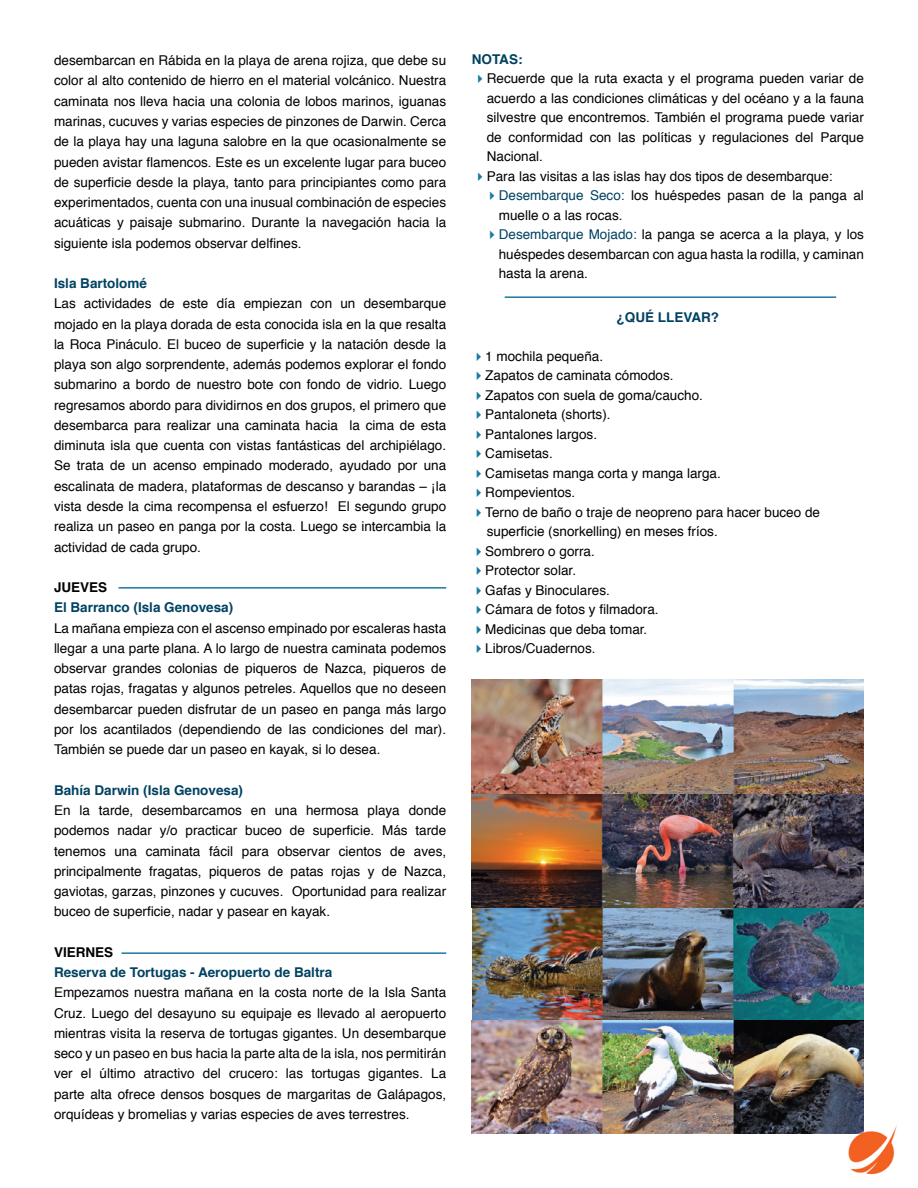
<style>
.page{position:relative;width:918px;height:1188px;background:#fff}
.page>*{position:absolute;margin:0;border:0;box-sizing:border-box;transform-origin:0 0}
.t1{font:13.5px/20.2px "Helvetica";color:#000;text-align:justify}
.t2{font:700 13.5px "Helvetica";color:#004262}
.t3{font:700 13.5px "Helvetica";color:#000}
.s1{color:#177a9f}
.s2{color:#004262}
</style>
<div class="page">
<hr style="left:118px;top:587px;width:328px;height:2px;background:#177a9f">
<hr style="left:122px;top:952px;width:324px;height:2px;background:#177a9f">
<hr style="left:505px;top:296px;width:331px;height:2px;background:#177a9f">
<img style="left:472px;top:680px;width:392px;height:454px">
<img style="left:846px;top:1122px;width:51px;height:53px">
<p class="t1" style="left:54px;top:51px;width:394px">desembarcan en Rábida en la playa de arena rojiza, que debe su color al alto contenido de hierro en el material volcánico. Nuestra caminata nos lleva hacia una colonia de lobos marinos, iguanas marinas, cucuves y varias especies de pinzones de Darwin. Cerca de la playa hay una laguna salobre en la que ocasionalmente se pueden avistar flamencos. Este es un excelente lugar para buceo de superficie desde la playa, tanto para principiantes como para experimentados, cuenta con una inusual combinación de especies acuáticas y paisaje submarino. Durante la navegación hacia la siguiente isla podemos observar delfines.</p>
<p class="t2" style="left:54px;top:272px;width:95px">Isla Bartolomé</p>
<p class="t1" style="left:54px;top:294px;width:394px">Las actividades de este día empiezan con un desembarque mojado en la playa dorada de esta conocida isla en la que resalta la Roca Pináculo. El buceo de superficie y la natación desde la playa son algo sorprendente, además podemos explorar el fondo submarino a bordo de nuestro bote con fondo de vidrio. Luego regresamos abordo para dividirnos en dos grupos, el primero que desembarca para realizar una caminata hacia la cima de esta diminuta isla que cuenta con vistas fantásticas del archipiélago.<br>Se trata de un acenso empinado moderado, ayudado por una escalinata de madera, plataformas de descanso y barandas – ¡la vista desde la cima recompensa el esfuerzo! El segundo grupo realiza un paseo en panga por la costa. Luego se intercambia la actividad de cada grupo.</p>
<p class="t3" style="left:54px;top:576px;width:55px">JUEVES</p>
<p class="t2" style="left:54px;top:597px;width:181px">El Barranco (Isla Genovesa)</p>
<p class="t1" style="left:54px;top:618px;width:394px">La mañana empieza con el ascenso empinado por escaleras hasta llegar a una parte plana. A lo largo de nuestra caminata podemos observar grandes colonias de piqueros de Nazca, piqueros de patas rojas, fragatas y algunos petreles. Aquellos que no deseen desembarcar pueden disfrutar de un paseo en panga más largo por los acantilados (dependiendo de las condiciones del mar).<br>También se puede dar un paseo en kayak, si lo desea.</p>
<p class="t2" style="left:54px;top:779px;width:191px">Bahía Darwin (Isla Genovesa)</p>
<p class="t1" style="left:54px;top:801px;width:394px">En la tarde, desembarcamos en una hermosa playa donde podemos nadar y/o practicar buceo de superficie. Más tarde tenemos una caminata fácil para observar cientos de aves, principalmente fragatas, piqueros de patas rojas y de Nazca, gaviotas, garzas, pinzones y cucuves. Oportunidad para realizar buceo de superficie, nadar y pasear en kayak.</p>
<p class="t3" style="left:54px;top:941px;width:61px">VIERNES</p>
<p class="t2" style="left:54px;top:961px;width:280px">Reserva de Tortugas - Aeropuerto de Baltra</p>
<p class="t1" style="left:54px;top:983px;width:394px">Empezamos nuestra mañana en la costa norte de la Isla Santa Cruz. Luego del desayuno su equipaje es llevado al aeropuerto mientras visita la reserva de tortugas gigantes. Un desembarque seco y un paseo en bus hacia la parte alta de la isla, nos permitirán ver el último atractivo del crucero: las tortugas gigantes. La parte alta ofrece densos bosques de margaritas de Galápagos, orquídeas y bromelias y varias especies de aves terrestres.</p>
<p class="t2" style="left:472px;top:48px;width:52px">NOTAS:</p>
<p class="t1" style="left:487px;top:69px;width:379px;line-height:19.5px;text-indent:-14px"><span class="s1">✔</span>Recuerde que la ruta exacta y el programa pueden variar de acuerdo a las condiciones climáticas y del océano y a la fauna silvestre que encontremos. También el programa puede variar de conformidad con las políticas y regulaciones del Parque Nacional.</p>
<p class="t1" style="left:473px;top:166px;width:361px"><span class="s1">✔</span>Para las visitas a las islas hay dos tipos de desembarque:</p>
<p class="t1" style="left:499px;top:186px;width:367px;line-height:19.5px;text-indent:-14px"><span class="s1">✔</span><span class="s2">Desembarque Seco:</span> los huéspedes pasan de la panga al muelle o a las rocas.</p>
<p class="t1" style="left:499px;top:225px;width:367px;line-height:19.5px;text-indent:-14px"><span class="s1">✔</span><span class="s2">Desembarque Mojado:</span> la panga se acerca a la playa, y los huéspedes desembarcan con agua hasta la rodilla, y caminan hasta la arena.</p>
<p class="t2" style="left:617px;top:306px;width:104px">¿QUÉ LLEVAR?</p>
<p class="t1" style="left:472px;top:346px;width:133px"><span class="s1">✔</span>1 mochila pequeña.</p>
<p class="t1" style="left:472px;top:366px;width:203px"><span class="s1">✔</span>Zapatos de caminata cómodos.</p>
<p class="t1" style="left:472px;top:385px;width:233px"><span class="s1">✔</span>Zapatos con suela de goma/caucho.</p>
<p class="t1" style="left:472px;top:405px;width:140px"><span class="s1">✔</span>Pantaloneta (shorts).</p>
<p class="t1" style="left:472px;top:424px;width:127px"><span class="s1">✔</span>Pantalones largos.</p>
<p class="t1" style="left:472px;top:444px;width:83px"><span class="s1">✔</span>Camisetas.</p>
<p class="t1" style="left:472px;top:463px;width:251px"><span class="s1">✔</span>Camisetas manga corta y manga larga.</p>
<p class="t1" style="left:472px;top:483px;width:105px"><span class="s1">✔</span>Rompevientos.</p>
<p class="t1" style="left:487px;top:503px;width:335px;line-height:19.5px;text-indent:-15px"><span class="s1">✔</span>Terno de baño o traje de neopreno para hacer buceo de superficie (snorkelling) en meses fríos.</p>
<p class="t1" style="left:472px;top:541px;width:125px"><span class="s1">✔</span>Sombrero o gorra.</p>
<p class="t1" style="left:472px;top:561px;width:106px"><span class="s1">✔</span>Protector solar.</p>
<p class="t1" style="left:472px;top:580px;width:140px"><span class="s1">✔</span>Gafas y Binoculares.</p>
<p class="t1" style="left:472px;top:600px;width:188px"><span class="s1">✔</span>Cámara de fotos y filmadora.</p>
<p class="t1" style="left:472px;top:619px;width:177px"><span class="s1">✔</span>Medicinas que deba tomar.</p>
<p class="t1" style="left:472px;top:639px;width:125px"><span class="s1">✔</span>Libros/Cuadernos.</p>
</div>
